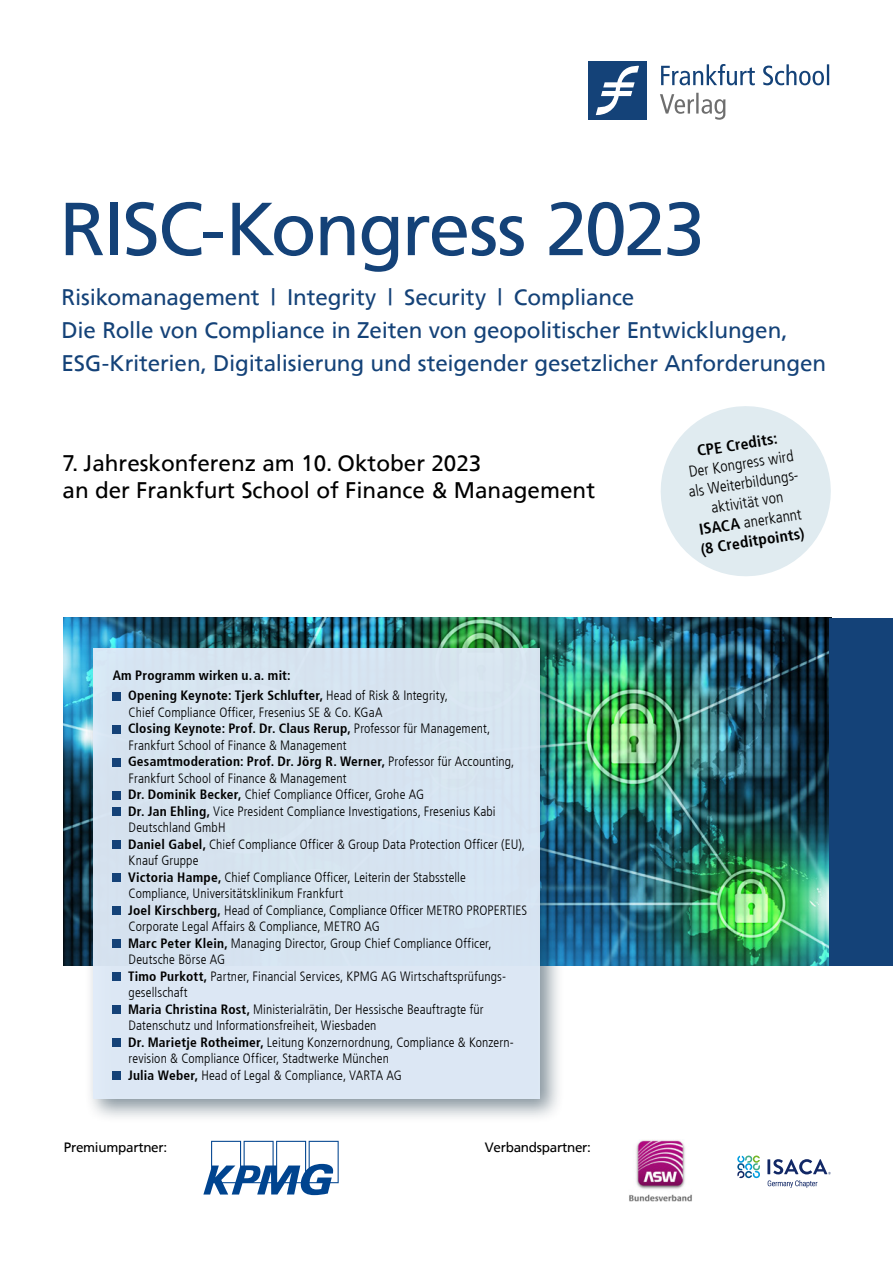
<style>
.page{position:relative;width:893px;height:1263px;background:#fff}
.page>*{position:absolute;margin:0;border:0;box-sizing:border-box;transform-origin:0 0}
.t1{font:75px "Frutiger";letter-spacing:-.03em;color:#144278}
.t2{font:22.5px/33px "Frutiger";letter-spacing:-.01em;color:#144278}
.t3{font:22.5px/27px "Frutiger";color:#000}
.t4{font:300 condensed 15.75px/19.5px "Frutiger";color:#000;text-align:center}
.t5{font:700 condensed 15.75px "Frutiger";color:#000}
.t6{font:300 condensed 13.5px/16.5px "Frutiger";letter-spacing:.01em;color:#000}
.t7{font:700 condensed 13.5px/20.7px "Frutiger";letter-spacing:.015em;color:#000}
.t8{font:13.5px "Frutiger";letter-spacing:-.02em;color:#000}
.s1{font-weight:300}
.s2{font-weight:700}
</style>
<div class="page">
<img style="left:64px;top:618px;width:765px;height:347px">
<div style="left:588px;top:61px;width:59px;height:59px;background:#144278"></div>
<svg style="left:596px;top:65px;width:43px;height:51px"></svg>
<svg style="left:660px;top:93px;width:65px;height:27px"></svg>
<svg style="left:661px;top:64px;width:168px;height:21px"></svg>
<div style="left:829px;top:618px;width:64px;height:347px;background:#144278"></div>
<svg style="left:660px;top:406px;width:171px;height:170px"></svg>
<img style="left:629px;top:1140px;width:63px;height:62px">
<svg style="left:768px;top:1180px;width:49px;height:8px"></svg>
<svg style="left:737px;top:1155px;width:23px;height:23px"></svg>
<hr style="left:767px;top:1159px;width:3px;height:15px;background:#122866">
<svg style="left:773px;top:1159px;width:58px;height:15px"></svg>
<svg style="left:203px;top:1141px;width:136px;height:54px"></svg>
<div style="left:85px;top:640px;width:479px;height:483px;background:#001f32;opacity:.5"></div>
<div style="left:94px;top:648px;width:446px;height:451px;background:#d6e5f1"></div>
<div style="left:113px;top:692px;width:8px;height:8px;background:#144278"></div>
<div style="left:113px;top:725px;width:8px;height:8px;background:#144278"></div>
<div style="left:113px;top:758px;width:8px;height:8px;background:#144278"></div>
<div style="left:113px;top:791px;width:8px;height:8px;background:#144278"></div>
<div style="left:113px;top:807px;width:8px;height:9px;background:#144278"></div>
<div style="left:113px;top:840px;width:8px;height:9px;background:#144278"></div>
<div style="left:113px;top:873px;width:8px;height:9px;background:#144278"></div>
<div style="left:113px;top:906px;width:8px;height:9px;background:#144278"></div>
<div style="left:113px;top:939px;width:8px;height:9px;background:#144278"></div>
<div style="left:113px;top:972px;width:8px;height:9px;background:#144278"></div>
<div style="left:113px;top:1005px;width:8px;height:9px;background:#144278"></div>
<div style="left:113px;top:1038px;width:8px;height:9px;background:#144278"></div>
<div style="left:113px;top:1071px;width:8px;height:9px;background:#144278"></div>
<h1 class="t1" style="left:60px;top:185px;width:647px">RISC-Kongress 2023</h1>
<h2 class="t2" style="left:62px;top:281px;width:766px">Risikomanagement | Integrity | Security | Compliance<br>Die Rolle von Compliance in Zeiten von geopolitischer Entwicklungen,<br>ESG-Kriterien, Digitalisierung und steigender gesetzlicher Anforderungen</h2>
<h2 class="t3" style="left:63px;top:449px;width:534px">7. Jahreskonferenz am 10. Oktober 2023<br>an der Frankfurt School of Finance &amp; Management</h2>
<p class="t7" style="left:128px;top:664px;width:322px;text-indent:-15px">Am Programm wirken u.a. mit:<br>Opening Keynote: Tjerk Schlufter, <span class="s1">Head of Risk &amp; Integrity,</span></p>
<p class="t6" style="left:128px;top:704px;width:401px">Chief Compliance Officer, Fresenius SE &amp; Co. KGaA<br><span class="s2">Closing Keynote: Prof. Dr. Claus Rerup,</span> Professor für Management, Frankfurt School of Finance &amp; Management<br><span class="s2">Gesamtmoderation: Prof. Dr. Jörg R. Werner,</span> Professor für Accounting, Frankfurt School of Finance &amp; Management<br><span class="s2">Dr. Dominik Becker,</span> Chief Compliance Officer, Grohe AG<br><span class="s2">Dr. Jan Ehling,</span> Vice President Compliance Investigations, Fresenius Kabi Deutschland GmbH<br><span class="s2">Daniel Gabel,</span> Chief Compliance Officer &amp; Group Data Protection Officer (EU), Knauf Gruppe<br><span class="s2">Victoria Hampe,</span> Chief Compliance Officer, Leiterin der Stabsstelle Compliance, Universitätsklinikum Frankfurt<br><span class="s2">Joel Kirschberg,</span> Head of Compliance, Compliance Officer METRO PROPERTIES Corporate Legal Affairs &amp; Compliance, METRO AG<br><span class="s2">Marc Peter Klein,</span> Managing Director, Group Chief Compliance Officer, Deutsche Börse AG<br><span class="s2">Timo Purkott,</span> Partner, Financial Services, KPMG AG Wirtschaftsprüfungs&shy;gesellschaft<br><span class="s2">Maria Christina Rost,</span> Ministerialrätin, Der Hessische Beauftragte für Datenschutz und Informationsfreiheit, Wiesbaden<br><span class="s2">Dr. Marietje Rotheimer,</span> Leitung Konzernordnung, Compliance &amp; Konzern&shy;revision &amp; Compliance Officer, Stadtwerke München<br><span class="s2">Julia Weber,</span> Head of Legal &amp; Compliance, VARTA AG</p>
<p class="t8" style="left:64px;top:1139px;width:105px">Premiumpartner:</p>
<p class="t8" style="left:485px;top:1139px;width:108px">Verbandspartner:</p>
<p class="t5" style="left:696px;top:442px;width:83px;rotate:-9deg">CPE Credits:</p>
<p class="t4" style="left:684px;top:463px;width:120px;rotate:-9deg">Der Kongress wird als Weiterbildungs&shy;aktivität von<br><span class="s2">ISACA</span> anerkannt <span class="s2">(8 Creditpoints)</span></p>
</div>
